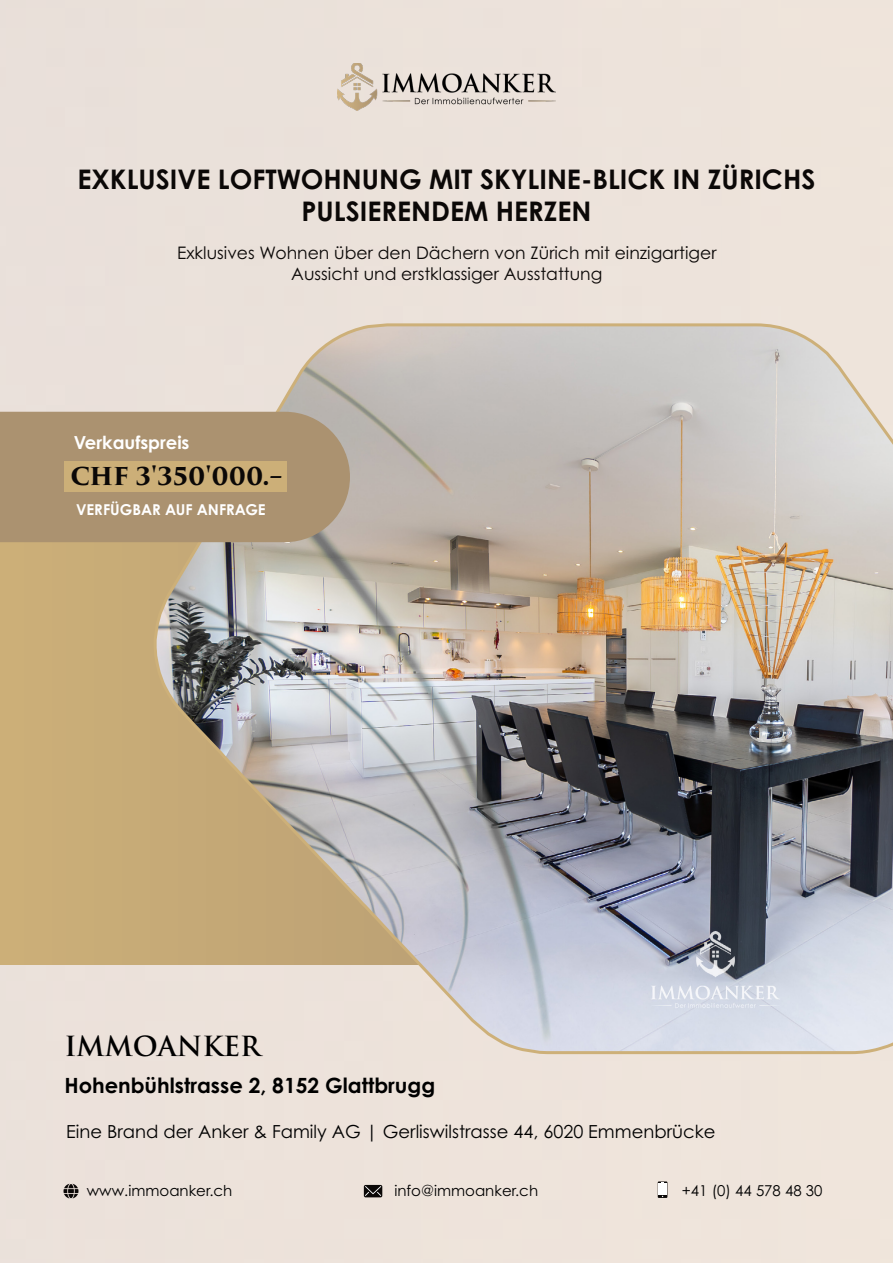
<style>
.page{position:relative;width:893px;height:1263px;background:#ece2db}
.page>*{position:absolute;margin:0;border:0;box-sizing:border-box;transform-origin:0 0}
.t1{font:700 27px/32.4px "Century Gothic Pro";color:#0b0807;text-align:center}
.t2{font:700 27px "Trajan Pro";color:#000}
.t3{font:700 24px "Trajan Pro 3";color:#0b0807}
.t4{font:700 21px "Century Gothic Pro";color:#000}
.t5{font:18px "Century Gothic Pro";color:#000}
.t6{font:700 18px "Century Gothic Pro";color:#fff}
.t7{font:17.25px/20.7px "Century Gothic Pro";color:#0b0807;text-align:center}
.t8{font:15px "Century Gothic Pro";color:#000}
.t9{font:700 15px "Century Gothic Pro";color:#fff}
</style>
<div class="page">
<div style="left:0;top:533px;width:893px;height:431px;background:#c9ad78"></div>
<img style="left:338px;top:63px;width:218px;height:48px">
<svg style="left:64px;top:1184px;width:14px;height:14px"></svg>
<div style="left:364px;top:1185px;width:18px;height:12px;background:#0b0807;border-radius:2px"></div>
<svg style="left:365px;top:1186px;width:16px;height:10px"></svg>
<svg style="left:658px;top:1181px;width:9px;height:17px"></svg>
<div style="left:658px;top:1183px;width:9px;height:12px;background:#fff"></div>
<img style="left:152px;top:323px;width:741px;height:732px">
<div style="left:0;top:412px;width:350px;height:130px;background:#ab9270"></div>
<div style="left:64px;top:461px;width:223px;height:31px;background:#ccaf78"></div>
<h1 class="t1" style="left:78px;top:163px;width:739px">EXKLUSIVE LOFTWOHNUNG MIT SKYLINE-BLICK IN ZÜRICHS<br>PULSIERENDEM HERZEN</h1>
<p class="t7" style="left:177px;top:243px;width:541px">Exklusives Wohnen über den Dächern von Zürich mit einzigartiger<br>Aussicht und erstklassiger Ausstattung</p>
<p class="t6" style="left:74px;top:431px;width:117px">Verkaufspreis</p>
<h2 class="t3" style="left:70px;top:458px;width:213px">CHF 3'350'000.–</h2>
<p class="t9" style="left:76px;top:501px;width:191px">VERFÜGBAR AUF ANFRAGE</p>
<h1 class="t2" style="left:64px;top:1029px;width:198px">IMMOANKER</h1>
<p class="t4" style="left:64px;top:1073px;width:372px">Hohenbühlstrasse 2, 8152 Glattbrugg</p>
<p class="t5" style="left:66px;top:1121px;width:651px">Eine Brand der Anker &amp; Family AG | Gerliswilstrasse 44, 6020 Emmenbrücke</p>
<p class="t8" style="left:87px;top:1181px;width:147px">www.immoanker.ch</p>
<p class="t8" style="left:394px;top:1181px;width:145px">info@immoanker.ch</p>
<p class="t8" style="left:682px;top:1181px;width:142px">+41 (0) 44 578 48 30</p>
</div>
